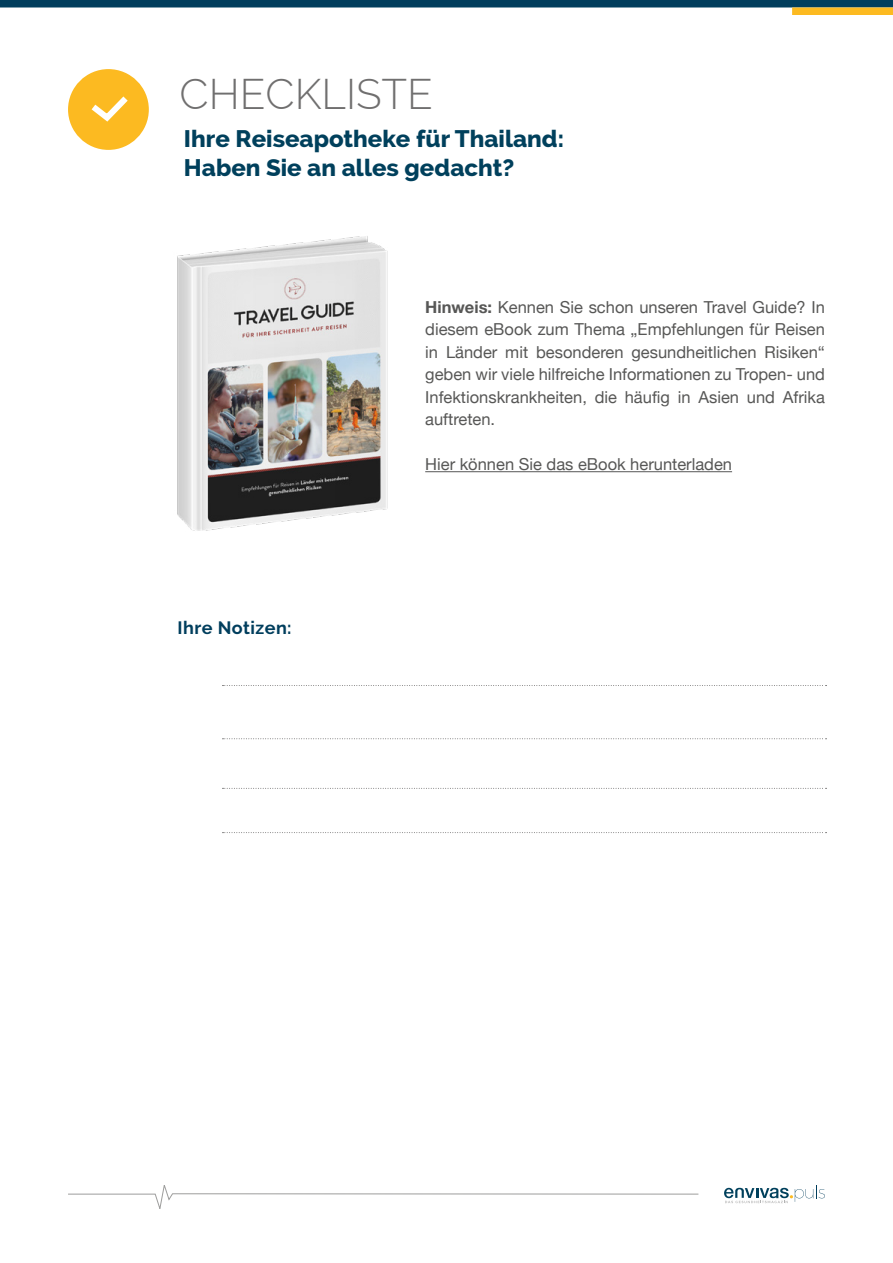
<style>
.page{position:relative;width:893px;height:1263px;background:#fff}
.page>*{position:absolute;margin:0;border:0;box-sizing:border-box;transform-origin:0 0}
.t1{font:300 42px "Raleway";color:#706f6f}
.t2{font:800 24px/28.8px "Raleway";color:#00405c}
.t3{font:700 18px "Raleway";letter-spacing:.025em;color:#013e5d}
.t4{font:16.5px/22.5px "Helvetica Neue";color:#575756;text-align:justify}
.s1{font-weight:700}
</style>
<div class="page">
<svg style="left:724px;top:1185px;width:101px;height:18px"></svg>
<div style="left:68px;top:69px;width:81px;height:81px;background:#fcba21;border-radius:50%"></div>
<svg style="left:91px;top:96px;width:37px;height:26px"></svg>
<div style="left:0;top:0;width:893px;height:8px;background:#013e5d"></div>
<div style="left:792px;top:8px;width:101px;height:7px;background:#fcba21"></div>
<svg style="left:68px;top:1185px;width:631px;height:24px"></svg>
<hr style="left:425px;top:471px;width:307px;height:1px;background:#575756">
<img style="left:177px;top:236px;width:211px;height:295px">
<svg style="left:222px;top:685px;width:604px;height:1px"></svg>
<svg style="left:222px;top:738px;width:604px;height:1px"></svg>
<svg style="left:222px;top:788px;width:604px;height:1px"></svg>
<svg style="left:222px;top:832px;width:604px;height:1px"></svg>
<h1 class="t1" style="left:180px;top:70px;width:255px">CHECKLISTE</h1>
<h2 class="t2" style="left:184px;top:124px;width:382px">Ihre Reiseapotheke für Thailand:<br>Haben Sie an alles gedacht?</h2>
<p class="t3" style="left:177px;top:618px;width:116px">Ihre Notizen:</p>
<p class="t4" style="left:425px;top:296px;width:401px"><span class="s1">Hinweis:</span> Kennen Sie schon unseren Travel Guide? In diesem eBook zum Thema „Empfehlungen für Reisen in Länder mit besonderen gesundheitlichen Risiken“ geben wir viele hilfreiche Informationen zu Tropen- und Infektionskrankheiten, die häufig in Asien und Afrika auftreten.</p>
<p class="t4" style="left:425px;top:454px;width:308px">Hier können Sie das eBook herunterladen</p>
</div>
